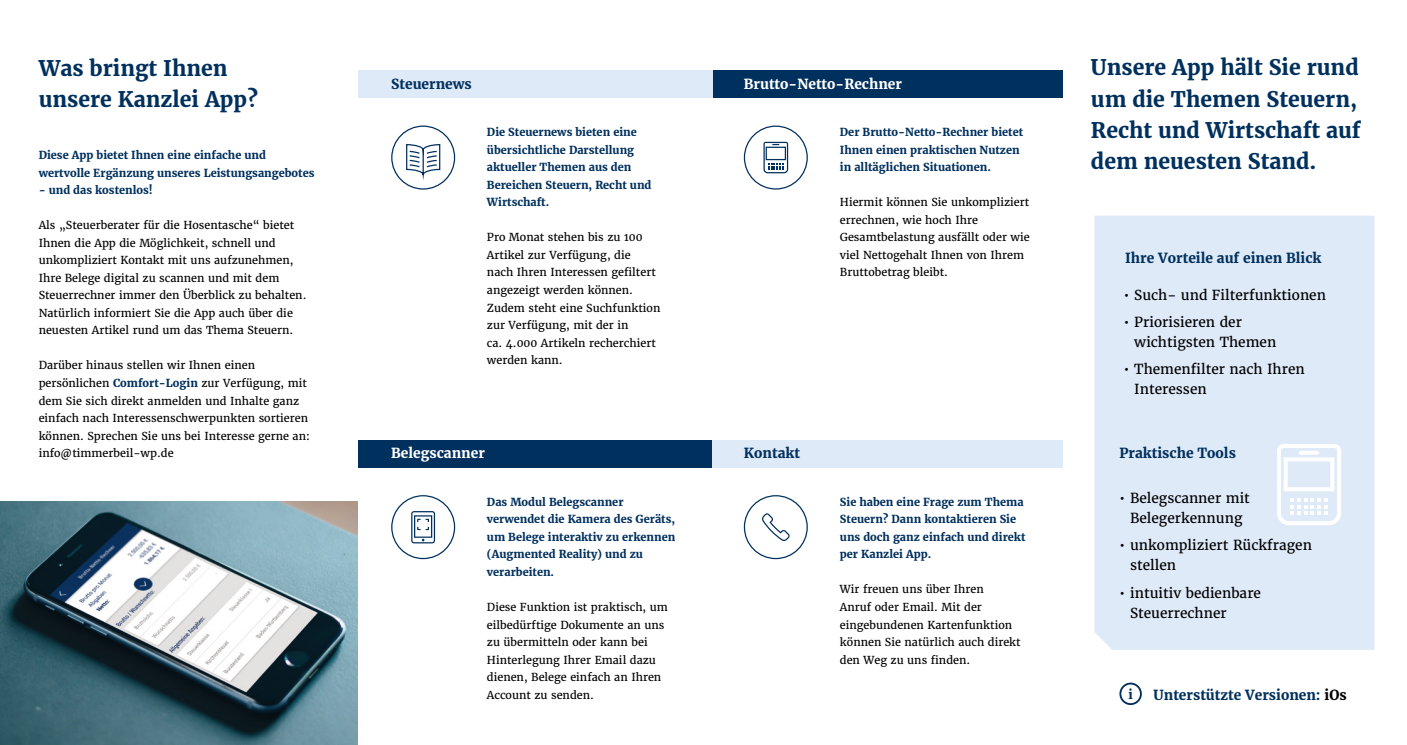
<style>
.page{position:relative;width:1407px;height:745px;background:#fff}
.page>*{position:absolute;margin:0;border:0;box-sizing:border-box;transform-origin:0 0}
.t1{font:700 21.25px/31.2px "Merriweather";color:#00305d}
.t2{font:13.75px/20px "Merriweather";color:#000}
.t3{font:700 13.75px "Merriweather";color:#00305d}
.t4{font:700 13.75px "Merriweather";color:#fff}
.t5{font:700 12.5px "Merriweather";color:#00305d}
.t6{font:11px/17.5px "Merriweather";color:#000}
.t7{font:700 11px/17.5px "Merriweather";color:#00305d}
.s1{font-weight:700;color:#00305d}
.s2{color:#000}
</style>
<div class="page">
<div style="left:1094px;top:215px;width:280px;height:434px;background:#dfeaf8"></div>
<div style="left:358px;top:440px;width:354px;height:27px;background:#00305d"></div>
<div style="left:712px;top:70px;width:351px;height:27px;background:#00305d"></div>
<div style="left:712px;top:440px;width:351px;height:27px;background:#dfeaf8"></div>
<div style="left:358px;top:70px;width:354px;height:27px;background:#dfeaf8"></div>
<svg style="left:744px;top:495px;width:64px;height:64px"></svg>
<svg style="left:744px;top:125px;width:64px;height:64px"></svg>
<svg style="left:391px;top:495px;width:64px;height:64px"></svg>
<svg style="left:391px;top:125px;width:64px;height:64px"></svg>
<img style="left:0;top:501px;width:358px;height:243px">
<svg style="left:1275px;top:441px;width:68px;height:86px"></svg>
<div style="left:1119px;top:682px;width:23px;height:22px;border:2px solid #00305d;border-radius:50%"></div>
<h1 class="t1" style="left:39px;top:52px;width:221px">Was bringt Ihnen unsere Kanzlei App?</h1>
<p class="t7" style="left:39px;top:146px;width:277px">Diese App bietet Ihnen eine einfache und wertvolle Ergänzung unseres Leistungsangebotes</p>
<p class="t7" style="left:39px;top:181px;width:116px">- und das kostenlos!</p>
<p class="t6" style="left:39px;top:216px;width:269px">Als „Steuerberater für die Hosentasche“ bietet Ihnen die App die Möglichkeit, schnell und unkompliziert Kontakt mit uns aufzunehmen, Ihre Belege digital zu scannen und mit dem Steuerrechner immer den Überblick zu behalten.<br>Natürlich informiert Sie die App auch über die neuesten Artikel rund um das Thema Steuern.</p>
<p class="t6" style="left:39px;top:356px;width:273px">Darüber hinaus stellen wir Ihnen einen persönlichen <span class="s1">Comfort-Login</span> zur Verfügung, mit dem Sie sich direkt anmelden und Inhalte ganz einfach nach Interessenschwerpunkten sortieren können. Sprechen Sie uns bei Interesse gerne an: info@timmerbeil-wp.de</p>
<p class="t3" style="left:391px;top:74px;width:82px">Steuernews</p>
<p class="t7" style="left:487px;top:123px;width:166px">Die Steuernews bieten eine übersichtliche Darstellung aktueller Themen aus den<br>Bereichen Steuern, Recht und<br>Wirtschaft.</p>
<p class="t6" style="left:487px;top:228px;width:175px">Pro Monat stehen bis zu 100<br>Artikel zur Verfügung, die<br>nach Ihren Interessen gefiltert angezeigt werden können.<br>Zudem steht eine Suchfunktion zur Verfügung, mit der in<br>ca. 4.000 Artikeln recherchiert werden kann.</p>
<p class="t4" style="left:744px;top:74px;width:160px">Brutto-Netto-Rechner</p>
<p class="t7" style="left:840px;top:123px;width:185px">Der Brutto-Netto-Rechner bietet<br>Ihnen einen praktischen Nutzen in alltäglichen Situationen.</p>
<p class="t6" style="left:840px;top:193px;width:191px">Hiermit können Sie unkompliziert errechnen, wie hoch Ihre<br>Gesamtbelastung ausfällt oder wie viel Nettogehalt Ihnen von Ihrem<br>Bruttobetrag bleibt.</p>
<p class="t4" style="left:391px;top:444px;width:95px">Belegscanner</p>
<p class="t3" style="left:744px;top:444px;width:58px">Kontakt</p>
<p class="t7" style="left:487px;top:492px;width:190px">Das Modul Belegscanner verwendet die Kamera des Geräts, um Belege interaktiv zu erkennen (Augmented Reality) und zu verarbeiten.</p>
<p class="t6" style="left:487px;top:598px;width:182px">Diese Funktion ist praktisch, um eilbedürftige Dokumente an uns zu übermitteln oder kann bei<br>Hinterlegung Ihrer Email dazu dienen, Belege einfach an Ihren<br>Account zu senden.</p>
<p class="t7" style="left:840px;top:492px;width:187px">Sie haben eine Frage zum Thema<br>Steuern? Dann kontaktieren Sie uns doch ganz einfach und direkt per Kanzlei App.</p>
<p class="t6" style="left:840px;top:580px;width:182px">Wir freuen uns über Ihren<br>Anruf oder Email. Mit der eingebundenen Kartenfunktion können Sie natürlich auch direkt den Weg zu uns finden.</p>
<h1 class="t1" style="left:1091px;top:52px;width:271px">Unsere App hält Sie rund um die Themen Steuern,<br>Recht und Wirtschaft auf dem neuesten Stand.</h1>
<p class="t3" style="left:1125px;top:248px;width:198px">Ihre Vorteile auf einen Blick</p>
<p class="t2" style="left:1123px;top:284px;width:204px">• Such- und Filterfunktionen</p>
<p class="t2" style="left:1134px;top:311px;width:143px;text-indent:-11px">• Priorisieren der wichtigsten Themen</p>
<p class="t2" style="left:1134px;top:359px;width:172px;text-indent:-11px">• Themenfilter nach Ihren<br>Interessen</p>
<p class="t3" style="left:1119px;top:444px;width:118px">Praktische Tools</p>
<p class="t2" style="left:1119px;top:488px;width:132px;text-align:center">• Belegscanner mit<br>Belegerkennung</p>
<p class="t2" style="left:1130px;top:535px;width:183px;text-indent:-11px">• unkompliziert Rückfragen stellen</p>
<p class="t2" style="left:1130px;top:582px;width:132px;text-indent:-11px">• intuitiv bedienbare<br>Steuerrechner</p>
<p class="t5" style="left:1128px;top:685px;width:6px">i</p>
<p class="t3" style="left:1153px;top:685px;width:195px">Unterstützte Versionen: <span class="s2">iOs</span></p>
</div>
